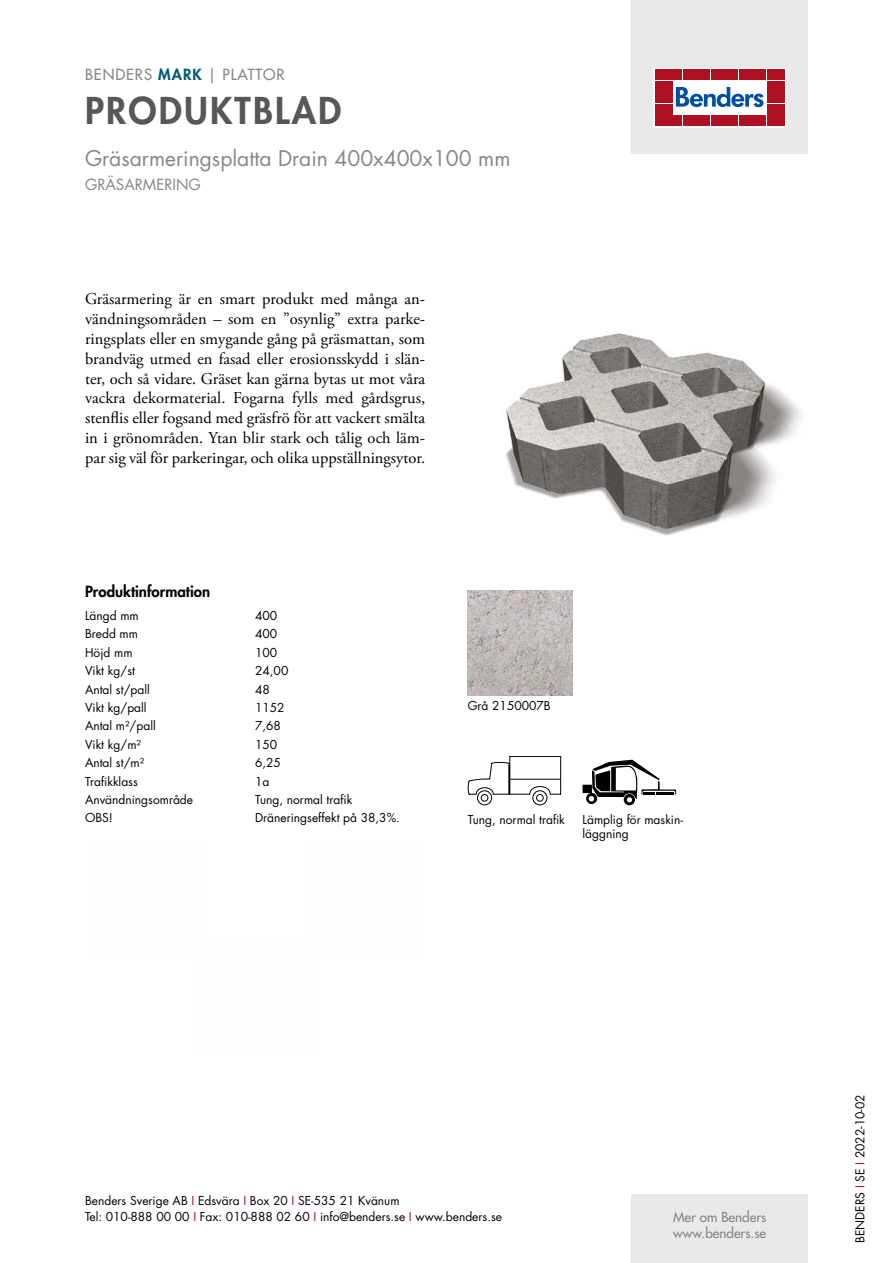
<style>
.page{position:relative;width:893px;height:1263px;background:#fff}
.page>*{position:absolute;margin:0;border:0;box-sizing:border-box;transform-origin:0 0}
.t1{font:800 36px "Futura Std";letter-spacing:.06em;color:#575756}
.t2{font:21px "Futura Std";color:#878787}
.t3{font:16.5px/19.8px "Adobe Garamond Pro";color:#000;text-align:justify}
.t4{font:500 15px "Futura Std";letter-spacing:.06em;color:#878787}
.t5{font:800 15px "Futura Std";color:#000}
.t6{font:15px "Futura Std";color:#878787}
.t7{font:500 13.5px/16.2px "Futura Std";color:#878787}
.t8{font:12px/16.5px "Futura Std";color:#000}
.s1{font-weight:800;color:#00577c}
.s2{color:#ae1122}
</style>
<div class="page">
<div style="left:631px;top:0;width:177px;height:153px;background:#e9e9e9"></div>
<div style="left:631px;top:1195px;width:177px;height:68px;background:#e9e9e9"></div>
<svg style="left:656px;top:70px;width:128px;height:55px;background:#ebc5ca"></svg>
<div style="left:654px;top:68px;width:132px;height:59px;border:1px solid #fff"></div>
<div style="left:655px;top:70px;width:8px;height:10px;background:#ae1122"></div>
<div style="left:664px;top:70px;width:8px;height:10px;background:#ae1122"></div>
<div style="left:655px;top:81px;width:8px;height:10px;background:#ae1122"></div>
<div style="left:664px;top:81px;width:8px;height:10px;background:#ae1122"></div>
<div style="left:655px;top:93px;width:8px;height:10px;background:#ae1122"></div>
<div style="left:664px;top:93px;width:8px;height:10px;background:#ae1122"></div>
<div style="left:655px;top:104px;width:8px;height:11px;background:#ae1122"></div>
<div style="left:664px;top:104px;width:8px;height:11px;background:#ae1122"></div>
<div style="left:655px;top:116px;width:8px;height:10px;background:#ae1122"></div>
<div style="left:664px;top:116px;width:8px;height:10px;background:#ae1122"></div>
<div style="left:674px;top:70px;width:8px;height:10px;background:#ae1122"></div>
<div style="left:683px;top:70px;width:8px;height:10px;background:#ae1122"></div>
<div style="left:692px;top:70px;width:8px;height:10px;background:#ae1122"></div>
<div style="left:702px;top:70px;width:8px;height:10px;background:#ae1122"></div>
<div style="left:711px;top:70px;width:8px;height:10px;background:#ae1122"></div>
<div style="left:720px;top:70px;width:8px;height:10px;background:#ae1122"></div>
<div style="left:730px;top:70px;width:8px;height:10px;background:#ae1122"></div>
<div style="left:739px;top:70px;width:8px;height:10px;background:#ae1122"></div>
<div style="left:748px;top:70px;width:8px;height:10px;background:#ae1122"></div>
<div style="left:758px;top:70px;width:8px;height:10px;background:#ae1122"></div>
<div style="left:674px;top:116px;width:8px;height:10px;background:#ae1122"></div>
<div style="left:683px;top:116px;width:8px;height:10px;background:#ae1122"></div>
<div style="left:692px;top:116px;width:8px;height:10px;background:#ae1122"></div>
<div style="left:702px;top:116px;width:8px;height:10px;background:#ae1122"></div>
<div style="left:711px;top:116px;width:8px;height:10px;background:#ae1122"></div>
<div style="left:720px;top:116px;width:8px;height:10px;background:#ae1122"></div>
<div style="left:730px;top:116px;width:8px;height:10px;background:#ae1122"></div>
<div style="left:739px;top:116px;width:8px;height:10px;background:#ae1122"></div>
<div style="left:748px;top:116px;width:8px;height:10px;background:#ae1122"></div>
<div style="left:758px;top:116px;width:8px;height:10px;background:#ae1122"></div>
<div style="left:767px;top:70px;width:8px;height:10px;background:#ae1122"></div>
<div style="left:776px;top:70px;width:8px;height:10px;background:#ae1122"></div>
<div style="left:767px;top:81px;width:8px;height:10px;background:#ae1122"></div>
<div style="left:776px;top:81px;width:8px;height:10px;background:#ae1122"></div>
<div style="left:767px;top:93px;width:8px;height:10px;background:#ae1122"></div>
<div style="left:776px;top:93px;width:8px;height:10px;background:#ae1122"></div>
<div style="left:767px;top:104px;width:8px;height:11px;background:#ae1122"></div>
<div style="left:776px;top:104px;width:8px;height:11px;background:#ae1122"></div>
<div style="left:767px;top:116px;width:8px;height:10px;background:#ae1122"></div>
<div style="left:776px;top:116px;width:8px;height:10px;background:#ae1122"></div>
<svg style="left:676px;top:87px;width:87px;height:20px;background:#89add2"></svg>
<img style="left:505px;top:333px;width:296px;height:203px">
<img style="left:468px;top:590px;width:105px;height:105px">
<div style="left:477px;top:790px;width:15px;height:15px;border:1px solid #000;border-radius:50%"></div>
<div style="left:532px;top:790px;width:15px;height:15px;border:1px solid #000;border-radius:50%"></div>
<svg style="left:468px;top:756px;width:93px;height:46px"></svg>
<svg style="left:583px;top:760px;width:93px;height:44px"></svg>
<p class="t4" style="left:85px;top:65px;width:201px">BENDERS <span class="s1">MARK</span> | PLATTOR</p>
<h1 class="t1" style="left:85px;top:87px;width:258px">PRODUKTBLAD</h1>
<p class="t2" style="left:85px;top:144px;width:427px">Gräsarmeringsplatta Drain 400x400x100 mm</p>
<p class="t6" style="left:85px;top:175px;width:117px">GRÄSARMERING</p>
<p class="t3" style="left:85px;top:290px;width:342px">Gräsarmering är en smart produkt med många an&shy;vändningsområden – som en ”osynlig” extra parke&shy;ringsplats eller en smygande gång på gräsmattan, som brandväg utmed en fasad eller erosionsskydd i slän&shy;ter, och så vidare. Gräset kan gärna bytas ut mot våra vackra dekormaterial. Fogarna fylls med gårdsgrus, stenflis eller fogsand med gräsfrö för att vackert smälta in i grönområden. Ytan blir stark och tålig och läm&shy;par sig väl för parkeringar, och olika uppställningsytor.</p>
<p class="t5" style="left:85px;top:582px;width:127px">Produktinformation</p>
<p class="t8" style="left:85px;top:607px;width:55px">Längd mm</p>
<p class="t8" style="left:255px;top:607px;width:24px">400</p>
<p class="t8" style="left:85px;top:626px;width:55px">Bredd mm</p>
<p class="t8" style="left:255px;top:626px;width:24px">400</p>
<p class="t8" style="left:85px;top:644px;width:49px">Höjd mm</p>
<p class="t8" style="left:255px;top:644px;width:24px">100</p>
<p class="t8" style="left:85px;top:662px;width:51px">Vikt kg/st</p>
<p class="t8" style="left:255px;top:662px;width:35px">24,00</p>
<p class="t8" style="left:85px;top:681px;width:66px">Antal st/pall</p>
<p class="t8" style="left:255px;top:681px;width:16px">48</p>
<p class="t8" style="left:85px;top:699px;width:63px">Vikt kg/pall</p>
<p class="t8" style="left:255px;top:699px;width:31px">1152</p>
<p class="t8" style="left:85px;top:718px;width:72px">Antal m²/pall</p>
<p class="t8" style="left:255px;top:718px;width:27px">7,68</p>
<p class="t8" style="left:85px;top:736px;width:57px">Vikt kg/m²</p>
<p class="t8" style="left:255px;top:736px;width:24px">150</p>
<p class="t8" style="left:85px;top:755px;width:61px">Antal st/m²</p>
<p class="t8" style="left:255px;top:755px;width:27px">6,25</p>
<p class="t8" style="left:85px;top:773px;width:54px">Trafikklass</p>
<p class="t8" style="left:255px;top:773px;width:16px">1a</p>
<p class="t8" style="left:85px;top:791px;width:110px">Användningsområde</p>
<p class="t8" style="left:255px;top:791px;width:99px">Tung, normal trafik</p>
<p class="t8" style="left:85px;top:810px;width:29px">OBS!</p>
<p class="t8" style="left:255px;top:810px;width:146px">Dräneringseffekt på 38,3%.</p>
<p class="t8" style="left:468px;top:697px;width:85px">Grå 2150007B</p>
<p class="t8" style="left:468px;top:811px;width:99px">Tung, normal trafik</p>
<p class="t8" style="left:583px;top:812px;width:102px;line-height:14.4px">Lämplig för maskin&shy;läggning</p>
<p class="t8" style="left:85px;top:1192px;width:418px">Benders Sverige AB <span class="s2">I</span> Edsvära <span class="s2">I</span> Box 20 <span class="s2">I</span> SE-535 21 Kvänum<br>Tel: 010-888 00 00 <span class="s2">I</span> Fax: 010-888 02 60 <span class="s2">I</span> info@benders.se <span class="s2">I</span> www.benders.se</p>
<p class="t7" style="left:673px;top:1209px;width:95px">Mer om Benders www.benders.se</p>
<p class="t8" style="left:852px;top:1243px;width:150px;rotate:-90deg">BENDERS <span class="s2">I</span> SE <span class="s2">I</span> 2022-10-02</p>
</div>
